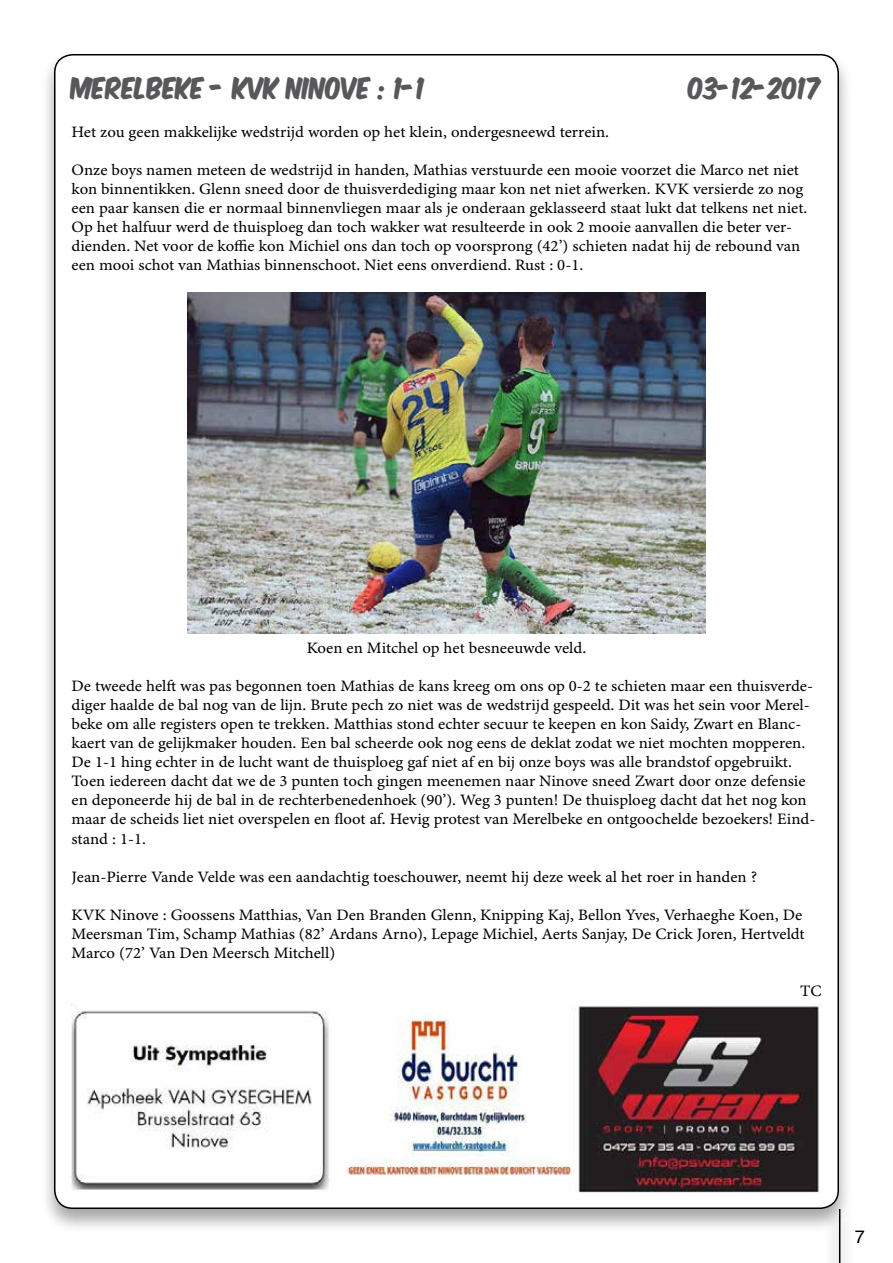
<style>
.page{position:relative;width:893px;height:1263px;background:#fff}
.page>*{position:absolute;margin:0;border:0;box-sizing:border-box;transform-origin:0 0}
.t1{font:25.5px "Komika Axis";color:#58585a;scale:.89 1}
.t2{font:18px "Helvetica";color:#000}
.t3{font:15.9px/19px "Minion Pro Capt";color:#000;scale:1.04 1}
</style>
<div class="page">
<div style="left:825px;top:1207px;width:29px;height:56px;background:#f5f5f5"></div>
<hr style="left:839px;top:1209px;width:1px;height:54px;background:#000">
<div style="left:40px;top:50px;width:813px;height:1183px;background:#000;opacity:.35"></div>
<div style="left:55px;top:55px;width:783px;height:1153px;background:#fff;border-radius:18px"></div>
<img style="left:187px;top:293px;width:519px;height:341px">
<img style="left:72px;top:1004px;width:749px;height:188px">
<h1 class="t1" style="left:72px;top:75px;width:399px">MERELBEKE - KVK NINOVE : 1-1</h1>
<h1 class="t1" style="left:689px;top:75px;width:151px">03-12-2017</h1>
<p class="t3" style="left:72px;top:123px;width:518px">Het zou geen makkelijke wedstrijd worden op het klein, ondergesneewd terrein.</p>
<p class="t3" style="left:72px;top:161px;width:709px">Onze boys namen meteen de wedstrijd in handen, Mathias verstuurde een mooie voorzet die Marco net niet kon binnentikken. Glenn sneed door de thuisverdediging maar kon net niet afwerken. KVK versierde zo nog een paar kansen die er normaal binnenvliegen maar als je onderaan geklasseerd staat lukt dat telkens net niet.<br>Op het halfuur werd de thuisploeg dan toch wakker wat resulteerde in ook 2 mooie aanvallen die beter ver&shy;dienden. Net voor de koffie kon Michiel ons dan toch op voorsprong (42’) schieten nadat hij de rebound van een mooi schot van Mathias binnenschoot. Niet eens onverdiend. Rust : 0-1.</p>
<p class="t3" style="left:307px;top:639px;width:270px">Koen en Mitchel op het besneeuwde veld.</p>
<p class="t3" style="left:72px;top:677px;width:717px">De tweede helft was pas begonnen toen Mathias de kans kreeg om ons op 0-2 te schieten maar een thuisverde&shy;diger haalde de bal nog van de lijn. Brute pech zo niet was de wedstrijd gespeeld. Dit was het sein voor Merel&shy;beke om alle registers open te trekken. Matthias stond echter secuur te keepen en kon Saidy, Zwart en Blanc&shy;kaert van de gelijkmaker houden. Een bal scheerde ook nog eens de deklat zodat we niet mochten mopperen.<br>De 1-1 hing echter in de lucht want de thuisploeg gaf niet af en bij onze boys was alle brandstof opgebruikt.<br>Toen iedereen dacht dat we de 3 punten toch gingen meenemen naar Ninove sneed Zwart door onze defensie en deponeerde hij de bal in de rechterbenedenhoek (90’). Weg 3 punten! De thuisploeg dacht dat het nog kon maar de scheids liet niet overspelen en floot af. Hevig protest van Merelbeke en ontgoochelde bezoekers! Eind&shy;stand : 1-1.</p>
<p class="t3" style="left:72px;top:868px;width:661px">Jean-Pierre Vande Velde was een aandachtig toeschouwer, neemt hij deze week al het roer in handen ?</p>
<p class="t3" style="left:72px;top:906px;width:707px">KVK Ninove : Goossens Matthias, Van Den Branden Glenn, Knipping Kaj, Bellon Yves, Verhaeghe Koen, De<br>Meersman Tim, Schamp Mathias (82’ Ardans Arno), Lepage Michiel, Aerts Sanjay, De Crick Joren, Hertveldt<br>Marco (72’ Van Den Meersch Mitchell)</p>
<p class="t3" style="left:800px;top:982px;width:22px">TC</p>
<p class="t2" style="left:855px;top:1224px;width:12px">7</p>
</div>
